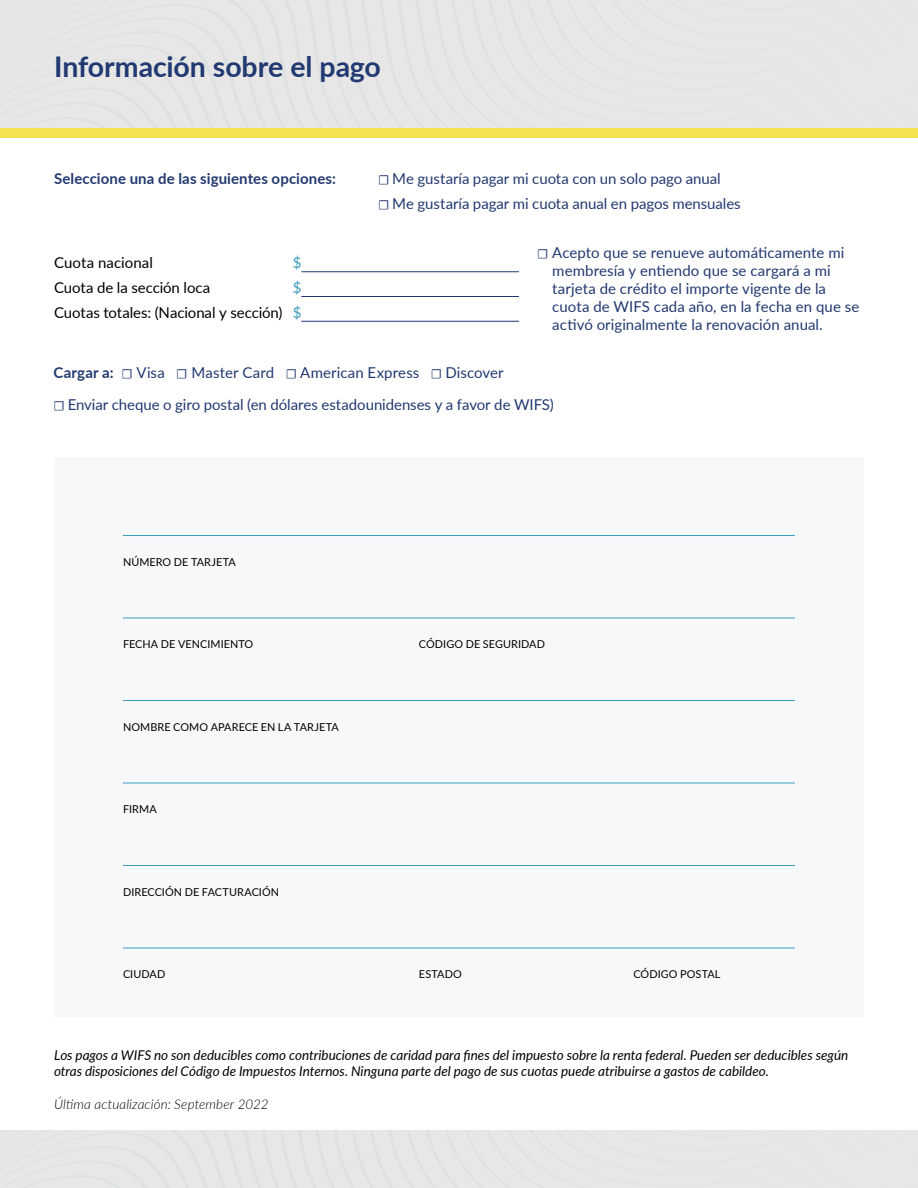
<style>
.page{position:relative;width:918px;height:1188px;background:#fff}
.page>*{position:absolute;margin:0;border:0;box-sizing:border-box;transform-origin:0 0}
.t1{font:700 28.5px "Lato";letter-spacing:-.005em;color:#223971}
.t2{font:15px/18px "Lato";color:#223971}
.t3{font:15px/24.8px "Lato";letter-spacing:-.005em;color:#000;text-align:right}
.t4{font:700 15px "Lato";letter-spacing:.005em;color:#223971}
.t5{font:15px "Lato";color:#3e9dbc}
.t6{font:italic 13.5px/16.2px "Lato";color:#000}
.t7{font:italic 300 13.5px "Lato";letter-spacing:.01em;color:#000}
.t8{font:10.8px "Lato";letter-spacing:.01em;color:#000}
.s1{font-family:"Minion Pro";font-size:13.5px}
.s2{color:#3e9dbc}
.s3{font-weight:700}
</style>
<div class="page">
<div style="left:0;top:0;width:918px;height:129px;background:#e7e7e7"></div>
<div style="left:0;top:1130px;width:918px;height:58px;background:#e7e7e7"></div>
<div style="left:54px;top:457px;width:810px;height:560px;background:#f7f8fa"></div>
<hr style="left:301px;top:271px;width:218px;height:1px;background:#223971">
<hr style="left:301px;top:296px;width:218px;height:1px;background:#223971">
<hr style="left:301px;top:321px;width:218px;height:1px;background:#223971">
<hr style="left:123px;top:535px;width:672px;height:1px;background:#3e9dbc">
<hr style="left:123px;top:618px;width:672px;height:1px;background:#3e9dbc">
<hr style="left:123px;top:700px;width:672px;height:1px;background:#3e9dbc">
<hr style="left:123px;top:783px;width:672px;height:1px;background:#3e9dbc">
<hr style="left:123px;top:865px;width:672px;height:1px;background:#3e9dbc">
<hr style="left:123px;top:948px;width:672px;height:1px;background:#3e9dbc">
<div style="left:0;top:129px;width:918px;height:9px;background:#f4e24e"></div>
<h1 class="t1" style="left:54px;top:46px;width:328px">Información sobre el pago</h1>
<p class="t4" style="left:54px;top:168px;width:284px">Seleccione una de las siguientes opciones:</p>
<p class="t2" style="left:378px;top:166px;width:364px;line-height:24.8px"><span class="s1">☐</span> Me gustaría pagar mi cuota con un solo pago anual<br><span class="s1">☐</span> Me gustaría pagar mi cuota anual en pagos mensuales</p>
<p class="t3" style="left:54px;top:250px;width:100px">Cuota nacional</p>
<p class="t5" style="left:293px;top:252px;width:10px">$</p>
<p class="t3" style="left:54px;top:275px;width:158px">Cuota de la sección loca</p>
<p class="t3" style="left:54px;top:275px;width:249px"><span class="s2">$<br></span>Cuotas totales: (Nacional y sección) <span class="s2">$</span></p>
<p class="t2" style="left:552px;top:242px;width:309px;text-indent:-15px"><span class="s1">☐</span> Acepto que se renueve automáticamente mi membresía y entiendo que se cargará a mi tarjeta de crédito el importe vigente de la cuota de WIFS cada año, en la fecha en que se activó originalmente la renovación anual.</p>
<p class="t2" style="left:53px;top:356px;width:502px;line-height:31.5px"><span class="s3">Cargar a:</span> <span class="s1">☐</span> Visa <span class="s1">☐</span> Master Card <span class="s1">☐</span> American Express <span class="s1">☐</span> Discover<br><span class="s1">☐</span> Enviar cheque o giro postal (en dólares estadounidenses y a favor de WIFS)</p>
<p class="t8" style="left:123px;top:554px;width:115px">NÚMERO DE TARJETA</p>
<p class="t8" style="left:123px;top:637px;width:132px">FECHA DE VENCIMIENTO</p>
<p class="t8" style="left:419px;top:637px;width:128px">CÓDIGO DE SEGURIDAD</p>
<p class="t8" style="left:123px;top:719px;width:217px">NOMBRE COMO APARECE EN LA TARJETA</p>
<p class="t8" style="left:123px;top:802px;width:35px">FIRMA</p>
<p class="t8" style="left:123px;top:884px;width:158px">DIRECCIÓN DE FACTURACIÓN</p>
<p class="t8" style="left:123px;top:967px;width:44px">CIUDAD</p>
<p class="t8" style="left:419px;top:967px;width:44px">ESTADO</p>
<p class="t8" style="left:633px;top:967px;width:89px">CÓDIGO POSTAL</p>
<p class="t6" style="left:54px;top:1046px;width:796px">Los pagos a WIFS no son deducibles como contribuciones de caridad para fines del impuesto sobre la renta federal. Pueden ser deducibles según otras disposiciones del Código de Impuestos Internos. Ninguna parte del pago de sus cuotas puede atribuirse a gastos de cabildeo.</p>
<p class="t7" style="left:54px;top:1095px;width:216px">Última actualización: September 2022</p>
</div>
